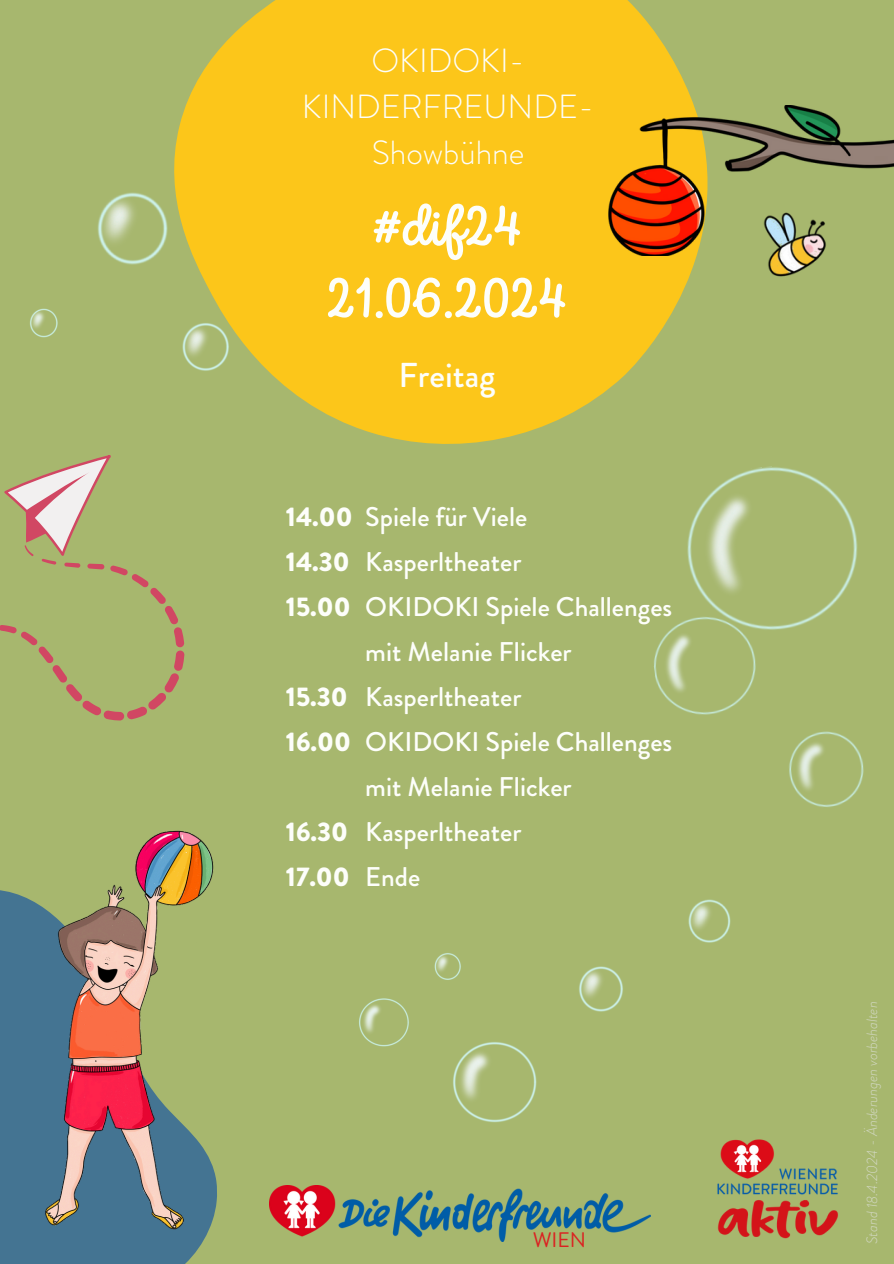
<style>
.page{position:relative;width:894px;height:1264px;background:#fff}
.page>*{position:absolute;margin:0;border:0;box-sizing:border-box;transform-origin:0 0}
.t1{font:600 58.2px/72px "Intro Script";color:#fdfefa;text-align:center}
.t2{font:500 34.5px "Brandon Grotesque";color:#fdfefa}
.t3{font:300 33.45px/45.8px "Brandon Grotesque";color:#fdfefa;text-align:center}
.t4{font:500 27px/45px "Brandon Grotesque";color:#fdfefa}
.t5{font:900 27px/45px "Brandon Grotesque";color:#fdfefa}
.t6{font:21px "Brandon Grotesque";color:#db2121}
.t7{font:italic 300 15px "Brandon Grotesque";color:#d2d8c2}
</style>
<div class="page">
<div style="left:0;top:0;width:893px;height:1263px;background:#a7b76e"></div>
<div style="left:0;top:1237px;width:206px;height:26px;background:#447492"></div>
<img style="left:359px;top:953px;width:263px;height:169px">
<img style="left:269px;top:1185px;width:380px;height:55px">
<img style="left:717px;top:1139px;width:121px;height:100px">
<svg style="left:0;top:455px;width:184px;height:265px"></svg>
<img style="left:97px;top:192px;width:71px;height:73px">
<svg style="left:168px;top:0;width:529px;height:458px;fill:#fcc61a"></svg>
<img style="left:30px;top:274px;width:200px;height:113px">
<img style="left:634px;top:454px;width:230px;height:353px">
<img style="left:608px;top:106px;width:285px;height:149px">
<img style="left:718px;top:204px;width:141px;height:73px">
<img style="left:0;top:830px;width:217px;height:407px">
<img style="left:688px;top:899px;width:43px;height:44px">
<p class="t3" style="left:302px;top:38px;width:293px">OKIDOKI-<br>KINDERFREUNDE-<br>Showbühne</p>
<p class="t1" style="left:326px;top:195px;width:242px">#dif24<br>21.06.2024</p>
<p class="t2" style="left:398px;top:350px;width:98px">Freitag</p>
<p class="t5" style="left:286px;top:494px;width:68px;text-align:justify">14.00<br>14.30<br>15.00</p>
<h3 class="t5" style="left:286px;top:674px;width:66px">15.30<br>16.00</h3>
<h1 class="t5" style="left:286px;top:809px;width:65px">16.30<br>17.00</h1>
<h2 class="t4" style="left:365px;top:494px;width:308px">Spiele für Viele<br>Kasperltheater<br>OKIDOKI Spiele Challenges mit Melanie Flicker<br>Kasperltheater<br>OKIDOKI Spiele Challenges mit Melanie Flicker<br>Kasperltheater<br>Ende</h2>
<p class="t6" style="left:532px;top:1224px;width:55px">WIEN</p>
<p class="t7" style="left:861px;top:1244px;width:244px;rotate:-90deg">Stand 18.4.2024 - Änderungen vorbehalten</p>
</div>
